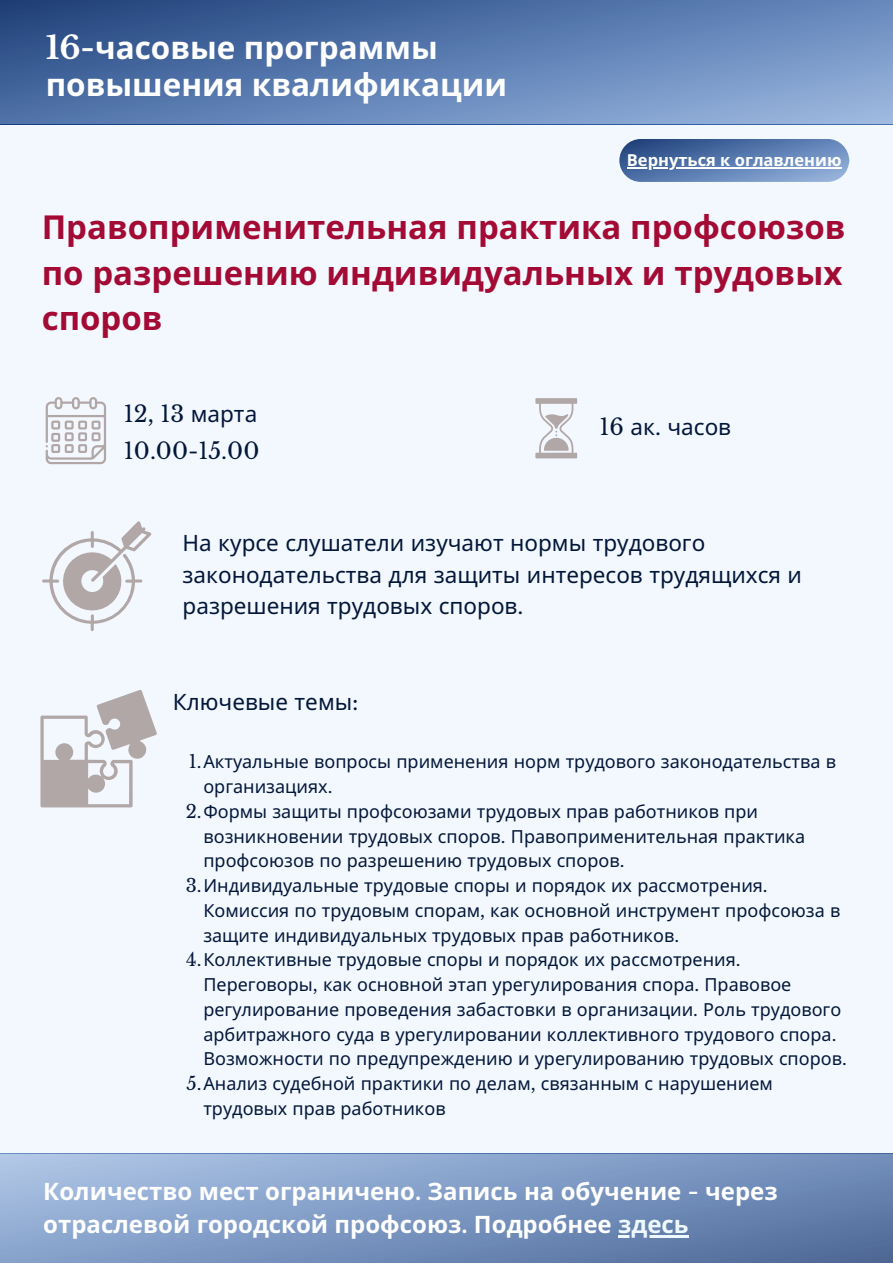
<style>
.page{position:relative;width:893px;height:1264px;background:#fff}
.page>*{position:absolute;margin:0;border:0;box-sizing:border-box;transform-origin:0 0}
.t1{font:700 33px/45.5px "Noto Sans";color:#a30a34;text-align:justify}
.t2{font:700 31.5px/37px "Noto Sans";color:#fff}
.t3{font:700 24px/32.5px "Noto Sans";color:#fff}
.t4{font:22.5px/31.5px "Noto Sans";color:#031739}
.t5{font:22.5px "Libre Baskerville";color:#031739}
.t6{font:18px/24.8px "Noto Sans";color:#031739}
.t7{font:700 16.5px "Noto Sans";color:#fff}
.s1{font-family:"Libre Baskerville"}
.s2{font-family:"Noto Sans"}
.s3{color:#eef8ff}
</style>
<div class="page">
<div style="left:0;top:0;width:892px;height:1262px;background:#f3f8ff"></div>
<svg style="left:40px;top:690px;width:117px;height:117px"></svg>
<svg style="left:0;top:0;width:892px;height:124px;background:#5b7cb0"></svg>
<svg style="left:42px;top:521px;width:109px;height:110px"></svg>
<svg style="left:46px;top:397px;width:60px;height:67px"></svg>
<svg style="left:535px;top:398px;width:42px;height:60px"></svg>
<svg style="left:619px;top:139px;width:230px;height:43px;background:#5e7eb0"></svg>
<hr style="left:627px;top:167px;width:214px;height:1px;background:#fff">
<svg style="left:0;top:1153px;width:892px;height:109px;background:#7d98c1"></svg>
<hr style="left:618px;top:1235px;width:70px;height:2px;background:#eef8ff">
<p class="t2" style="left:46px;top:28px;width:463px"><span class="s1">16-</span>часовые программы повышения квалификации</p>
<p class="t7" style="left:627px;top:148px;width:216px">Вернуться к оглавлению</p>
<p class="t1" style="left:42px;top:203px;width:805px">Правоприменительная практика профсоюзов по разрешению индивидуальных и трудовых споров</p>
<p class="t5" style="left:124px;top:400px;width:135px">12, 13 <span class="s2">марта</span></p>
<p class="t5" style="left:124px;top:437px;width:137px">10.00-15.00</p>
<p class="t4" style="left:599px;top:410px;width:133px"><span class="s1">16</span> ак<span class="s1">.</span> часов</p>
<p class="t4" style="left:182px;top:527px;width:621px">На курсе слушатели изучают нормы трудового законодательства для защиты интересов трудящихся и разрешения трудовых споров<span class="s1">.</span></p>
<p class="t4" style="left:173px;top:685px;width:187px">Ключевые темы<span class="s1">:</span></p>
<p class="t6" style="left:203px;top:749px;width:634px;text-indent:-15px"><span class="s1">1.</span>Актуальные вопросы применения норм трудового законодательства в организациях<span class="s1">.</span></p>
<p class="t6" style="left:203px;top:798px;width:603px;text-indent:-18px"><span class="s1">2.</span>Формы защиты профсоюзами трудовых прав работников при возникновении трудовых споров<span class="s1">.</span> Правоприменительная практика профсоюзов по разрешению трудовых споров<span class="s1">.</span></p>
<p class="t6" style="left:203px;top:872px;width:638px;text-indent:-18px"><span class="s1">3.</span>Индивидуальные трудовые споры и порядок их рассмотрения<span class="s1">.<br></span>Комиссия по трудовым спорам<span class="s1">,</span> как основной инструмент профсоюза в защите индивидуальных трудовых прав работников<span class="s1">.</span></p>
<p class="t6" style="left:203px;top:946px;width:645px;text-indent:-17px"><span class="s1">4.</span>Коллективные трудовые споры и порядок их рассмотрения<span class="s1">.<br></span>Переговоры<span class="s1">,</span> как основной этап урегулирования спора<span class="s1">.</span> Правовое регулирование проведения забастовки в организации<span class="s1">.</span> Роль трудового арбитражного суда в урегулировании коллективного трудового спора<span class="s1">.<br></span>Возможности по предупреждению и урегулированию трудовых споров<span class="s1">.</span></p>
<p class="t6" style="left:203px;top:1070px;width:571px;text-indent:-17px"><span class="s1">5.</span>Анализ судебной практики по делам<span class="s1">,</span> связанным с нарушением трудовых прав работников</p>
<p class="t3" style="left:43px;top:1174px;width:735px">Количество мест ограничено<span class="s1">.</span> Запись на обучение <span class="s1">-</span> через отраслевой городской профсоюз<span class="s1">.</span> Подробнее <span class="s3">здесь</span></p>
</div>
